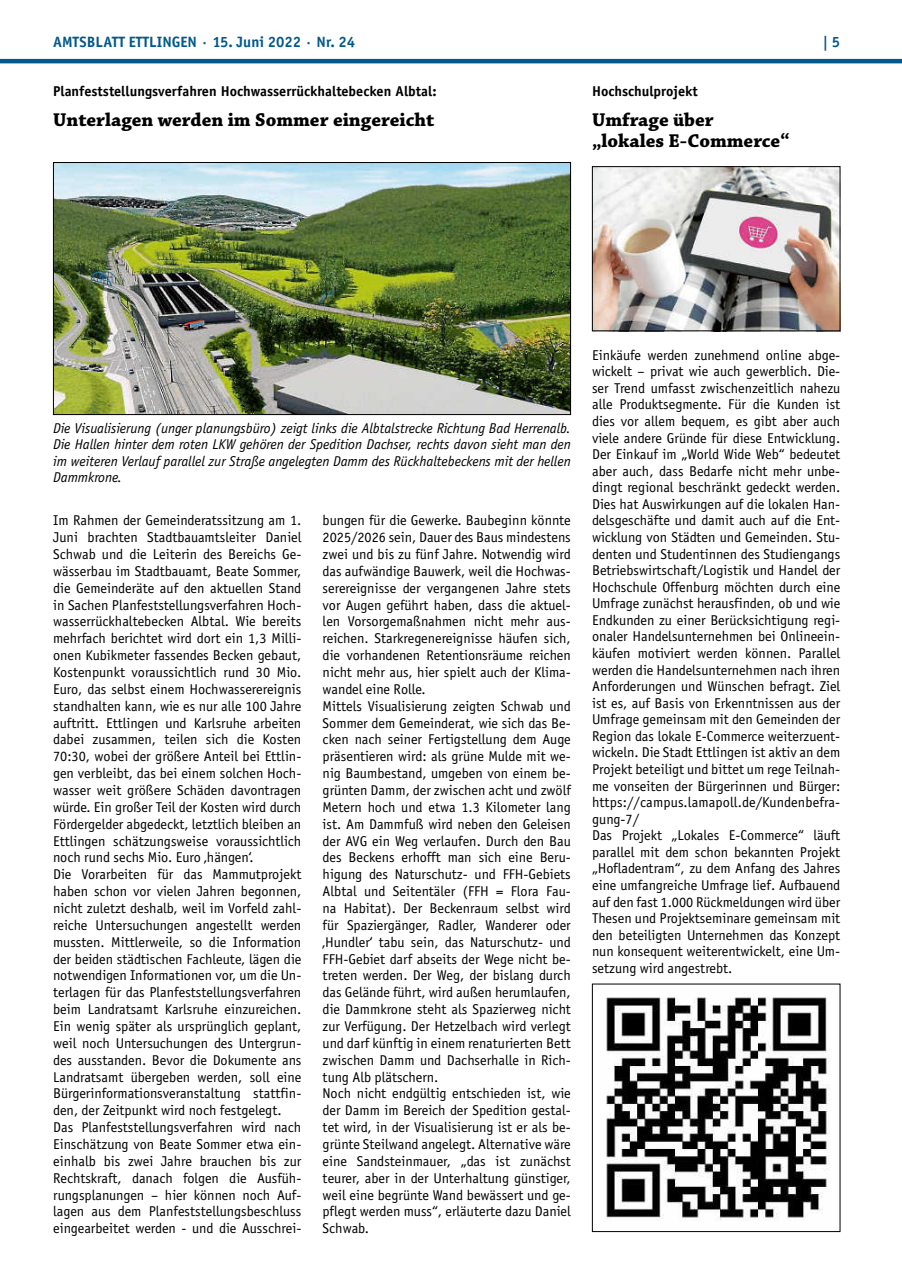
<style>
.page{position:relative;width:902px;height:1280px;background:#fff}
.page>*{position:absolute;margin:0;border:0;box-sizing:border-box;transform-origin:0 0}
.t1{font:700 19.5px/21px "Chaparral Pro";color:#000}
.t2{font:700 15px "Officina Sans";color:#00588b}
.t3{font:14.25px/16.8px "Officina Sans";color:#000}
.t4{font:italic 14.25px/16.5px "Officina Sans";color:#000;text-align:justify}
.t5{font:700 14.25px "Officina Sans";color:#000}
</style>
<div class="page">
<hr style="left:0;top:59px;width:901px;height:4px;background:#00588b">
<img style="left:594px;top:168px;width:244px;height:161px">
<div style="left:592px;top:166px;width:248px;height:165px;border:1px solid #000"></div>
<img style="left:606px;top:997px;width:224px;height:224px">
<div style="left:592px;top:984px;width:248px;height:248px;border:1px solid #000"></div>
<img style="left:55px;top:164px;width:513px;height:249px">
<div style="left:53px;top:162px;width:517px;height:253px;border:1px solid #000"></div>
<p class="t2" style="left:53px;top:32px;width:303px">AMTSBLATT ETTLINGEN · 15. Juni 2022 · Nr. 24</p>
<p class="t2" style="left:822px;top:32px;width:19px">| 5</p>
<p class="t5" style="left:592px;top:83px;width:107px">Hochschulprojekt</p>
<h1 class="t1" style="left:592px;top:110px;width:199px">Umfrage über „lokales E-Commerce“</h1>
<p class="t5" style="left:53px;top:83px;width:385px">Planfeststellungsverfahren Hochwasserrückhaltebecken Albtal:</p>
<h1 class="t1" style="left:53px;top:110px;width:382px">Unterlagen werden im Sommer eingereicht</h1>
<p class="t4" style="left:53px;top:420px;width:519px">Die Visualisierung (unger planungsbüro) zeigt links die Albtalstrecke Richtung Bad Herrenalb.<br>Die Hallen hinter dem roten LKW gehören der Spedition Dachser, rechts davon sieht man den im weiteren Verlauf parallel zur Straße angelegten Damm des Rückhaltebeckens mit der hellen Dammkrone.</p>
<p class="t3" style="left:53px;top:512px;width:250px">Im Rahmen der Gemeinderatssitzung am 1.<br>Juni brachten Stadtbauamtsleiter Daniel Schwab und die Leiterin des Bereichs Ge&shy;wässerbau im Stadtbauamt, Beate Sommer, die Gemeinderäte auf den aktuellen Stand in Sachen Planfeststellungsverfahren Hoch&shy;wasserrückhaltebecken Albtal. Wie bereits mehrfach berichtet wird dort ein 1,3 Milli&shy;onen Kubikmeter fassendes Becken gebaut, Kostenpunkt voraussichtlich rund 30 Mio.<br>Euro, das selbst einem Hochwasserereignis standhalten kann, wie es nur alle 100 Jahre auftritt. Ettlingen und Karlsruhe arbeiten dabei zusammen, teilen sich die Kosten 70:30, wobei der größere Anteil bei Ettlin&shy;gen verbleibt, das bei einem solchen Hoch&shy;wasser weit größere Schäden davontragen würde. Ein großer Teil der Kosten wird durch Fördergelder abgedeckt, letztlich bleiben an Ettlingen schätzungsweise voraussichtlich noch rund sechs Mio. Euro ‚hängen‘.<br>Die Vorarbeiten für das Mammutprojekt haben schon vor vielen Jahren begonnen, nicht zuletzt deshalb, weil im Vorfeld zahl&shy;reiche Untersuchungen angestellt werden mussten. Mittlerweile, so die Information der beiden städtischen Fachleute, lägen die notwendigen Informationen vor, um die Un&shy;terlagen für das Planfeststellungsverfahren beim Landratsamt Karlsruhe einzureichen.<br>Ein wenig später als ursprünglich geplant, weil noch Untersuchungen des Untergrun&shy;des ausstanden. Bevor die Dokumente ans Landratsamt übergeben werden, soll eine Bürgerinformationsveranstaltung stattfin&shy;den, der Zeitpunkt wird noch festgelegt.<br>Das Planfeststellungsverfahren wird nach Einschätzung von Beate Sommer etwa ein&shy;einhalb bis zwei Jahre brauchen bis zur Rechtskraft, danach folgen die Ausfüh&shy;rungsplanungen – hier können noch Auf&shy;lagen aus dem Planfeststellungsbeschluss eingearbeitet werden - und die Ausschrei-</p>
<p class="t3" style="left:322px;top:512px;width:250px">bungen für die Gewerke. Baubeginn könnte 2025/2026 sein, Dauer des Baus mindestens zwei und bis zu fünf Jahre. Notwendig wird das aufwändige Bauwerk, weil die Hochwas&shy;serereignisse der vergangenen Jahre stets vor Augen geführt haben, dass die aktuel&shy;len Vorsorgemaßnahmen nicht mehr aus&shy;reichen. Starkregenereignisse häufen sich, die vorhandenen Retentionsräume reichen nicht mehr aus, hier spielt auch der Klima&shy;wandel eine Rolle.<br>Mittels Visualisierung zeigten Schwab und Sommer dem Gemeinderat, wie sich das Be&shy;cken nach seiner Fertigstellung dem Auge präsentieren wird: als grüne Mulde mit we&shy;nig Baumbestand, umgeben von einem be&shy;grünten Damm, der zwischen acht und zwölf Metern hoch und etwa 1.3 Kilometer lang ist. Am Dammfuß wird neben den Geleisen der AVG ein Weg verlaufen. Durch den Bau des Beckens erhofft man sich eine Beru&shy;higung des Naturschutz- und FFH-Gebiets Albtal und Seitentäler (FFH = Flora Fau&shy;na Habitat). Der Beckenraum selbst wird für Spaziergänger, Radler, Wanderer oder ‚Hundler‘ tabu sein, das Naturschutz- und FFH-Gebiet darf abseits der Wege nicht be&shy;treten werden. Der Weg, der bislang durch das Gelände führt, wird außen herumlaufen, die Dammkrone steht als Spazierweg nicht zur Verfügung. Der Hetzelbach wird verlegt und darf künftig in einem renaturierten Bett zwischen Damm und Dachserhalle in Rich&shy;tung Alb plätschern.<br>Noch nicht endgültig entschieden ist, wie der Damm im Bereich der Spedition gestal&shy;tet wird, in der Visualisierung ist er als be&shy;grünte Steilwand angelegt. Alternative wäre eine Sandsteinmauer, „das ist zunächst teurer, aber in der Unterhaltung günstiger, weil eine begrünte Wand bewässert und ge&shy;pflegt werden muss“, erläuterte dazu Daniel Schwab.</p>
<p class="t3" style="left:592px;top:347px;width:250px">Einkäufe werden zunehmend online abge&shy;wickelt – privat wie auch gewerblich. Die&shy;ser Trend umfasst zwischenzeitlich nahezu alle Produktsegmente. Für die Kunden ist dies vor allem bequem, es gibt aber auch viele andere Gründe für diese Entwicklung.<br>Der Einkauf im „World Wide Web“ bedeutet aber auch, dass Bedarfe nicht mehr unbe&shy;dingt regional beschränkt gedeckt werden.<br>Dies hat Auswirkungen auf die lokalen Han&shy;delsgeschäfte und damit auch auf die Ent&shy;wicklung von Städten und Gemeinden. Stu&shy;denten und Studentinnen des Studiengangs Betriebswirtschaft/Logistik und Handel der Hochschule Offenburg möchten durch eine Umfrage zunächst herausfinden, ob und wie Endkunden zu einer Berücksichtigung regi&shy;onaler Handelsunternehmen bei Onlineein&shy;käufen motiviert werden können. Parallel werden die Handelsunternehmen nach ihren Anforderungen und Wünschen befragt. Ziel ist es, auf Basis von Erkenntnissen aus der Umfrage gemeinsam mit den Gemeinden der Region das lokale E-Commerce weiterzuent&shy;wickeln. Die Stadt Ettlingen ist aktiv an dem Projekt beteiligt und bittet um rege Teilnah&shy;me vonseiten der Bürgerinnen und Bürger: https://campus.lamapoll.de/Kundenbefra&shy;gung-7/<br>Das Projekt „Lokales E-Commerce“ läuft parallel mit dem schon bekannten Projekt „Hofladentram“, zu dem Anfang des Jahres eine umfangreiche Umfrage lief. Aufbauend auf den fast 1.000 Rückmeldungen wird über Thesen und Projektseminare gemeinsam mit den beteiligten Unternehmen das Konzept nun konsequent weiterentwickelt, eine Um&shy;setzung wird angestrebt.</p>
</div>
